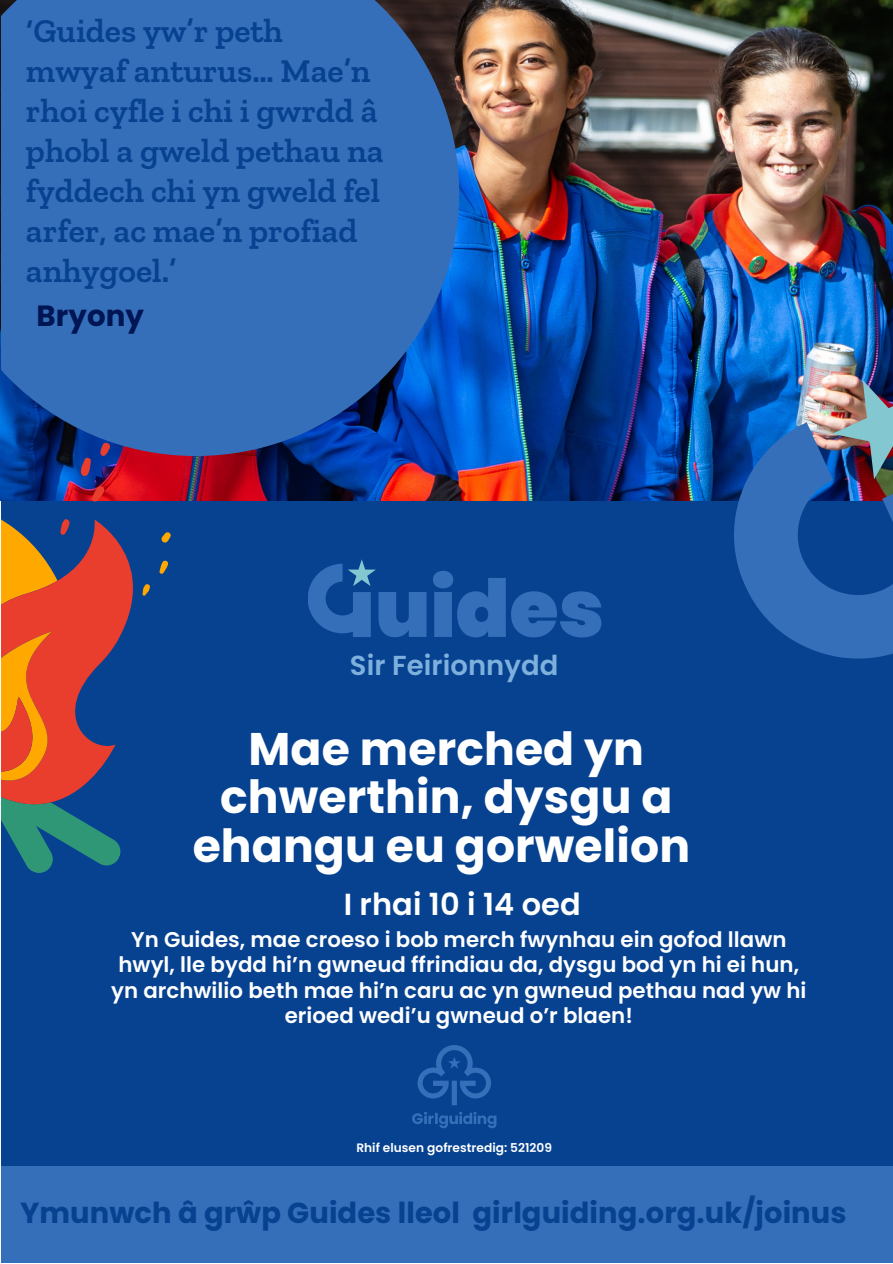
<style>
.page{position:relative;width:893px;height:1264px;background:#fff}
.page>*{position:absolute;margin:0;border:0;box-sizing:border-box;transform-origin:0 0}
.t1{font:700 45.6px/48.3px "Poppins";letter-spacing:.005em;color:#fff;text-align:center}
.t2{font:600 33.75px/39.9px "Zilla Slab";color:#064290}
.t3{font:600 30.45px "Poppins";letter-spacing:.005em;color:#fff}
.t4{font:700 29.25px "Poppins";letter-spacing:.005em;color:#001554}
.t5{font:700 28.95px "Poppins";letter-spacing:.005em;color:#064290}
.t6{font:600 27.45px "Poppins";letter-spacing:.005em;color:#7eb0de}
.t7{font:600 21.3px/25.2px "Poppins";color:#fff;text-align:center}
.t8{font:600 12.15px "Poppins";letter-spacing:.005em;color:#fff}
</style>
<div class="page">
<div style="left:0;top:499px;width:892px;height:763px;background:#064290"></div>
<img style="left:1px;top:0;width:891px;height:501px">
<svg style="left:0;top:0;width:459px;height:456px;fill:#356fba"></svg>
<svg style="left:100px;top:442px;width:11px;height:15px"></svg>
<svg style="left:91px;top:485px;width:14px;height:17px"></svg>
<svg style="left:81px;top:456px;width:10px;height:21px"></svg>
<svg style="left:164px;top:560px;width:5px;height:12px"></svg>
<svg style="left:164px;top:532px;width:7px;height:11px"></svg>
<svg style="left:122px;top:535px;width:42px;height:97px"></svg>
<svg style="left:0;top:514px;width:122px;height:359px"></svg>
<svg style="left:308px;top:559px;width:293px;height:78px"></svg>
<svg style="left:412px;top:1045px;width:84px;height:83px"></svg>
<div style="left:0;top:1166px;width:892px;height:96px;background:#356fba"></div>
<svg style="left:727px;top:380px;width:165px;height:279px"></svg>
<p class="t2" style="left:26px;top:10px;width:359px">‘Guides yw’r peth mwyaf anturus… Mae’n rhoi cyfle i chi i gwrdd â phobl a gweld pethau na fyddech chi yn gweld fel arfer, ac mae’n profiad anhygoel.’</p>
<p class="t4" style="left:36px;top:295px;width:109px">Bryony</p>
<p class="t6" style="left:350px;top:646px;width:210px">Sir Feirionnydd</p>
<p class="t1" style="left:193px;top:725px;width:499px">Mae merched yn chwerthin, dysgu a ehangu eu gorwelion</p>
<p class="t3" style="left:344px;top:883px;width:238px">I rhai 10 i 14 oed</p>
<p class="t7" style="left:111px;top:927px;width:697px">Yn Guides, mae croeso i bob merch fwynhau ein gofod llawn hwyl, lle bydd hi’n gwneud ffrindiau da, dysgu bod yn hi ei hun, yn archwilio beth mae hi’n caru ac yn gwneud pethau nad yw hi erioed wedi’u gwneud o’r blaen!</p>
<p class="t8" style="left:356px;top:1139px;width:197px">Rhif elusen gofrestredig: 521209</p>
<p class="t5" style="left:20px;top:1192px;width:828px">Ymunwch â grŵp Guides lleol girlguiding.org.uk/joinus</p>
</div>
